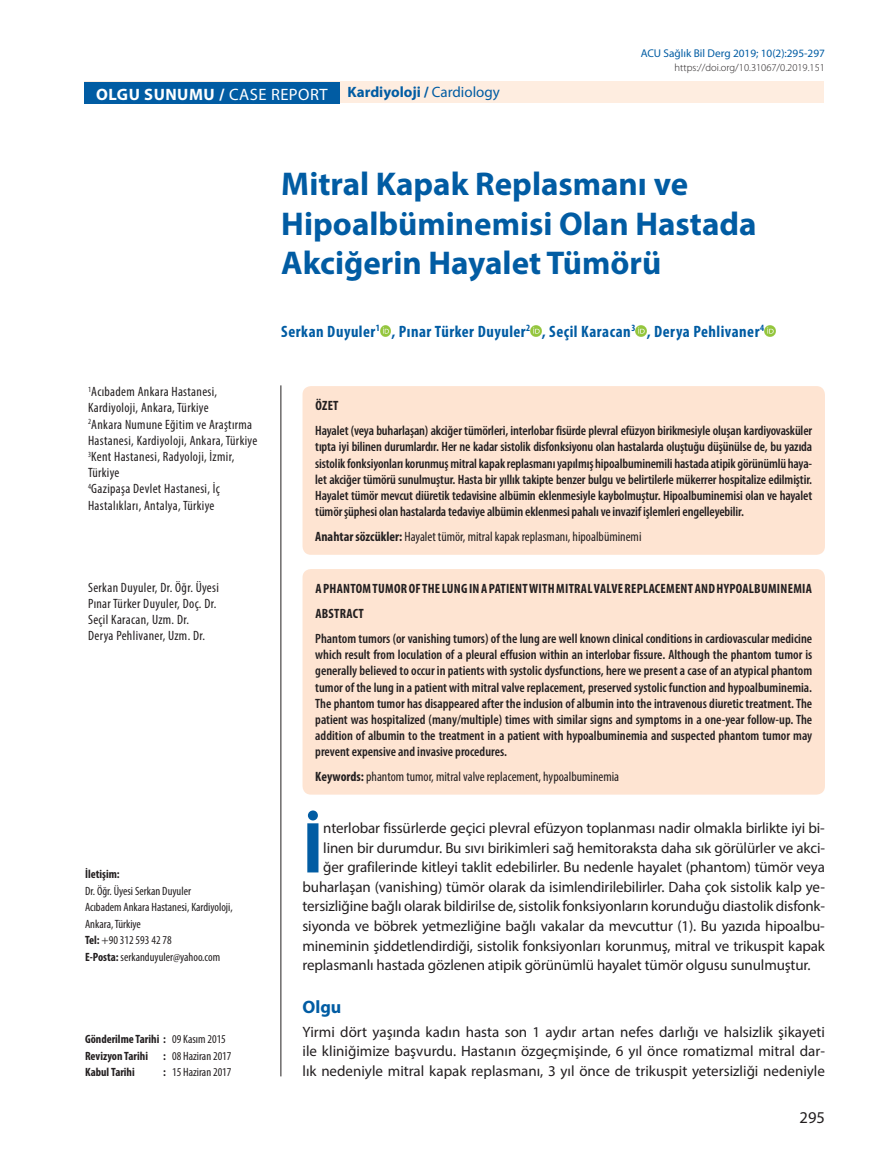
<style>
.page{position:relative;width:893px;height:1170px;background:#fff}
.page>*{position:absolute;margin:0;border:0;box-sizing:border-box;transform-origin:0 0}
.t1{font:700 72.9px "Myriad Pro";color:#015ca3}
.t2{font:700 33px/39.6px "Myriad Pro";color:#015ca3}
.t3{font:700 18px "Myriad Pro";color:#015ca3}
.t4{font:700 condensed 16.5px "Myriad Pro";letter-spacing:.03em;color:#015ca3}
.t5{font:16.5px "Myriad Pro";color:#231f20}
.t6{font:15px/19.5px "Myriad Pro";letter-spacing:-.01em;color:#231f20;text-align:justify}
.t7{font:700 15px "Myriad Pro";color:#015ca3}
.t8{font:600 condensed 13.5px/16.2px "Myriad Pro";letter-spacing:-.01em;color:#231f20;text-align:justify}
.t9{font:condensed 13.5px/16.2px "Myriad Pro";letter-spacing:.025em;color:#231f20}
.t10{font:condensed 13.5px "Myriad Pro";color:#231f20}
.t11{font:700 condensed 13.5px/24.8px "Myriad Pro";letter-spacing:.02em;color:#231f20}
.t12{font:condensed 12px/16.5px "Myriad Pro";color:#231f20}
.t13{font:700 condensed 12px/16.5px "Myriad Pro";color:#231f20}
.t14{font:11.25px "Myriad Pro";color:#015ca3}
.t15{font:300 10.5px "Myriad Pro";color:#231f20}
.s1{font-size:16.5px;color:#fff}
.s2{font-weight:400;font-size:16.5px;color:#fff}
.s3{font-weight:400}
.s4{font-weight:700}
</style>
<div class="page">
<div style="left:84px;top:82px;width:740px;height:21px;background:#feede0"></div>
<div style="left:85px;top:83px;width:255px;height:21px;background:#015ca3"></div>
<hr style="left:280px;top:385px;width:1px;height:691px;background:#231f20">
<svg style="left:380px;top:326px;width:11px;height:10px"></svg>
<svg style="left:531px;top:326px;width:10px;height:10px"></svg>
<svg style="left:636px;top:326px;width:10px;height:10px"></svg>
<svg style="left:764px;top:326px;width:11px;height:10px"></svg>
<div style="left:302px;top:386px;width:523px;height:168px;background:#fee4d2;border-radius:9px"></div>
<div style="left:302px;top:569px;width:523px;height:225px;background:#fee4d2;border-radius:9px"></div>
<p class="t14" style="left:641px;top:46px;width:186px">ACU Sağlık Bil Derg 2019; 10(2):295-297</p>
<p class="t7" style="left:96px;top:82px;width:405px"><span class="s1">OLGU SUNUMU /</span> <span class="s2">CASE REPORT</span> Kardiyoloji / <span class="s3">Cardiology</span></p>
<p class="t15" style="left:675px;top:62px;width:152px">https://doi.org/10.31067/0.2019.151</p>
<h2 class="t2" style="left:281px;top:163px;width:477px">Mitral Kapak Replasmanı ve<br>Hipoalbüminemisi Olan Hastada<br>Akciğerin Hayalet Tümörü</h2>
<p class="t9" style="left:88px;top:383px;width:171px"><sup>1</sup>Acıbadem Ankara Hastanesi,<br>Kardiyoloji, Ankara, Türkiye<br><sup>2</sup>Ankara Numune Eğitim ve Araştırma<br>Hastanesi, Kardiyoloji, Ankara, Türkiye<br><sup>3</sup>Kent Hastanesi, Radyoloji, İzmir,<br>Türkiye<br><sup>4</sup>Gazipaşa Devlet Hastanesi, İç<br>Hastalıkları, Antalya, Türkiye</p>
<p class="t9" style="left:88px;top:578px;width:132px">Serkan Duyuler, Dr. Öğr. Üyesi<br>Pınar Türker Duyuler, Doç. Dr.<br>Seçil Karacan, Uzm. Dr.<br>Derya Pehlivaner, Uzm. Dr.</p>
<p class="t13" style="left:85px;top:865px;width:36px">İletişim:</p>
<p class="t12" style="left:85px;top:882px;width:149px">Dr. Öğr. Üyesi Serkan Duyuler<br>Acıbadem Ankara Hastanesi, Kardiyoloji,<br>Ankara, Türkiye<br><span class="s4">Tel:</span> +90 312 593 42 78<br><span class="s4">E-Posta:</span> serkanduyuler@yahoo.com</p>
<p class="t13" style="left:85px;top:1030px;width:142px">Gönderilme Tarihi : <span class="s3">09 Kasım 2015<br></span>Revizyon Tarihi</p>
<p class="t12" style="left:163px;top:1047px;width:70px"><span class="s4">:</span> 08 Haziran 2017</p>
<p class="t13" style="left:85px;top:1063px;width:51px">Kabul Tarihi</p>
<p class="t12" style="left:163px;top:1063px;width:70px"><span class="s4">:</span> 15 Haziran 2017</p>
<p class="t4" style="left:281px;top:321px;width:484px">Serkan Duyuler<sup>1</sup> , Pınar Türker Duyuler<sup>2</sup> , Seçil Karacan<sup>3</sup> , Derya Pehlivaner<sup>4</sup></p>
<p class="t11" style="left:315px;top:393px;width:25px">ÖZET</p>
<p class="t8" style="left:315px;top:423px;width:498px">Hayalet (veya buharlaşan) akciğer tümörleri, interlobar fisürde plevral efüzyon birikmesiyle oluşan kardiyovasküler tıpta iyi bilinen durumlardır. Her ne kadar sistolik disfonksiyonu olan hastalarda oluştuğu düşünülse de, bu yazıda sistolik fonksiyonları korunmuş mitral kapak replasmanı yapılmış hipoalbuminemili hastada atipik görünümlü haya&shy;let akciğer tümörü sunulmuştur. Hasta bir yıllık takipte benzer bulgu ve belirtilerle mükerrer hospitalize edilmiştir.<br>Hayalet tümör mevcut diüretik tedavisine albümin eklenmesiyle kaybolmuştur. Hipoalbuminemisi olan ve hayalet tümör şüphesi olan hastalarda tedaviye albümin eklenmesi pahalı ve invazif işlemleri engelleyebilir.</p>
<p class="t10" style="left:315px;top:528px;width:328px"><span class="s4">Anahtar sözcükler:</span> Hayalet tümör, mitral kapak replasmanı, hipoalbüminemi</p>
<p class="t11" style="left:315px;top:576px;width:498px">A PHANTOM TUMOR OF THE LUNG IN A PATIENT WITH MITRAL VALVE REPLACEMENT AND HYPOALBUMINEMIA<br>ABSTRACT</p>
<p class="t8" style="left:315px;top:630px;width:498px">Phantom tumors (or vanishing tumors) of the lung are well known clinical conditions in cardiovascular medicine which result from loculation of a pleural effusion within an interlobar fissure. Although the phantom tumor is generally believed to occur in patients with systolic dysfunctions, here we present a case of an atypical phantom tumor of the lung in a patient with mitral valve replacement, preserved systolic function and hypoalbuminemia.<br>The phantom tumor has disappeared after the inclusion of albumin into the intravenous diuretic treatment. The patient was hospitalized (many/multiple) times with similar signs and symptoms in a one-year follow-up. The addition of albumin to the treatment in a patient with hypoalbuminemia and suspected phantom tumor may prevent expensive and invasive procedures.</p>
<p class="t10" style="left:315px;top:768px;width:305px"><span class="s4">Keywords:</span> phantom tumor, mitral valve replacement, hypoalbuminemia</p>
<h1 class="t1" style="left:302px;top:800px;width:22px">İ</h1>
<p class="t6" style="left:323px;top:818px;width:503px">nterlobar fissürlerde geçici plevral efüzyon toplanması nadir olmakla birlikte iyi bi-</p>
<p class="t6" style="left:323px;top:837px;width:503px">linen bir durumdur. Bu sıvı birikimleri sağ hemitoraksta daha sık görülürler ve akci-</p>
<p class="t6" style="left:323px;top:857px;width:503px">ğer grafilerinde kitleyi taklit edebilirler. Bu nedenle hayalet (phantom) tümör veya</p>
<p class="t6" style="left:303px;top:876px;width:524px">buharlaşan (vanishing) tümör olarak da isimlendirilebilirler. Daha çok sistolik kalp ye-</p>
<p class="t6" style="left:303px;top:896px;width:524px">tersizliğine bağlı olarak bildirilse de, sistolik fonksiyonların korunduğu diastolik disfonk-</p>
<p class="t6" style="left:303px;top:915px;width:524px">siyonda ve böbrek yetmezliğine bağlı vakalar da mevcuttur (1). Bu yazıda hipoalbu-</p>
<p class="t6" style="left:303px;top:935px;width:524px">mineminin şiddetlendirdiği, sistolik fonksiyonları korunmuş, mitral ve trikuspit kapak</p>
<p class="t6" style="left:303px;top:954px;width:510px">replasmanlı hastada gözlenen atipik görünümlü hayalet tümör olgusu sunulmuştur.</p>
<h3 class="t3" style="left:302px;top:995px;width:40px">Olgu</h3>
<p class="t6" style="left:302px;top:1021px;width:524px">Yirmi dört yaşında kadın hasta son 1 aydır artan nefes darlığı ve halsizlik şikayeti ile kliniğimize başvurdu. Hastanın özgeçmişinde, 6 yıl önce romatizmal mitral dar&shy;lık nedeniyle mitral kapak replasmanı, 3 yıl önce de trikuspit yetersizliği nedeniyle</p>
<p class="t5" style="left:799px;top:1106px;width:27px">295</p>
</div>
